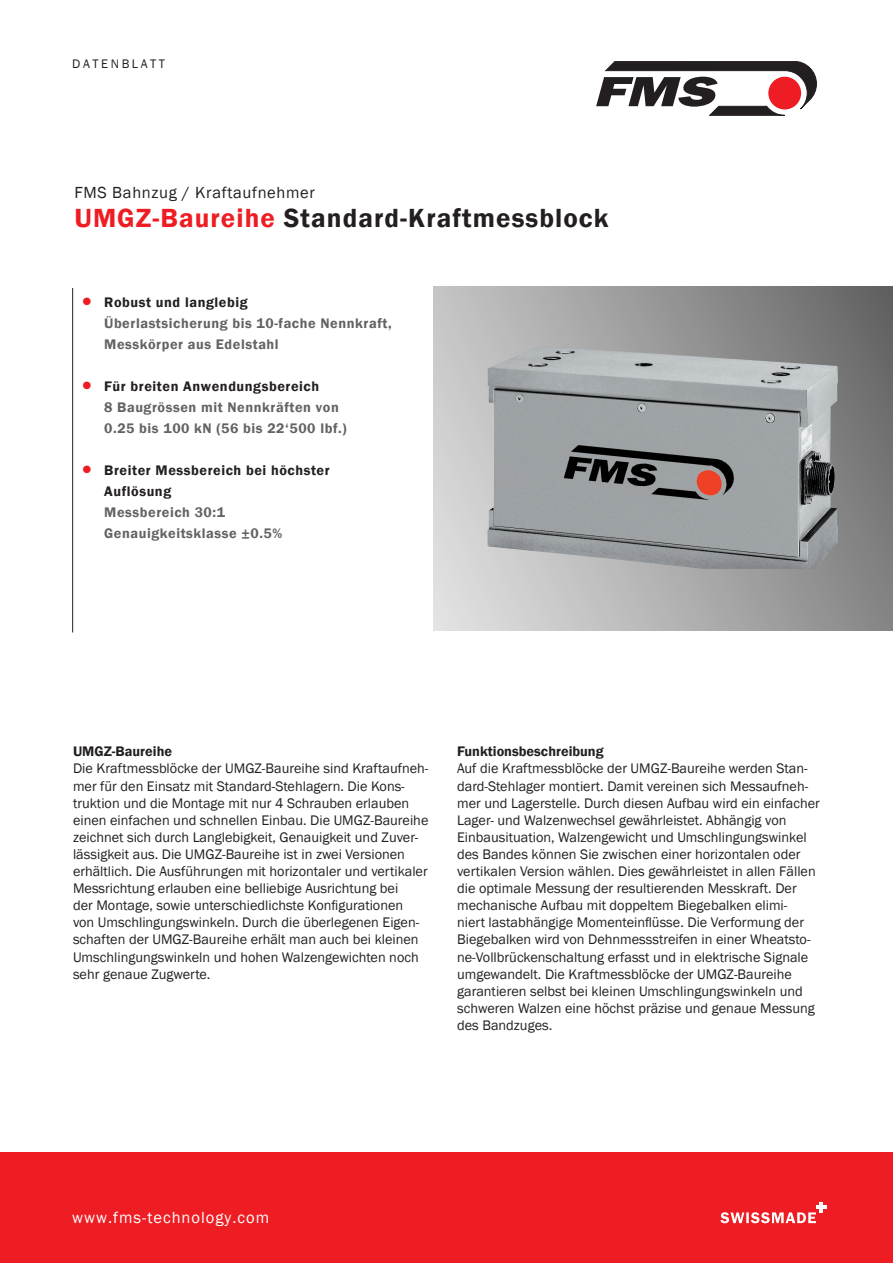
<style>
.page{position:relative;width:893px;height:1263px;background:#fff}
.page>*{position:absolute;margin:0;border:0;box-sizing:border-box;transform-origin:0 0}
.Head_demi_18p__Grundlinienvers_Zeile_1{font:600 27px "Franklin Gothic";letter-spacing:.04em;color:#231f20}
.Head_demi_16__8{font:16.5px "Franklin Gothic";letter-spacing:.04em;color:#231f20}
.AdresseWWW_heavy_10__12{font:16.5px "Franklin Gothic";letter-spacing:.06em;color:#fff}
.t1{font:14.25px/17.1px "Franklin Gothic";color:#231f20}
.Benefits_demi_grau_9_5{font:600 14.25px "Franklin Gothic";letter-spacing:.04em;color:#636366}
.Benefits_demi_schwarz_9_5{font:600 14.25px "Franklin Gothic";letter-spacing:.04em;color:#231f20}
.Benefits_demi_schwarz_9_5-2{font:600 14.25px "Franklin Gothic";color:#231f20}
.Rubrik_demi_8_5__8{font:12.75px "Franklin Gothic";letter-spacing:.2em;color:#231f20}
.s1{color:#ee1d23}
</style>
<div class="page">
<hr style="left:72px;top:288px;width:1px;height:344px;background:#231f20">
<svg style="left:596px;top:61px;width:221px;height:54px"></svg>
<img style="left:434px;top:286px;width:459px;height:344px">
<div style="left:0;top:1152px;width:893px;height:111px;background:#ee1d23"></div>
<hr style="left:816px;top:1205px;width:11px;height:4px;background:#fff">
<svg style="left:720px;top:1202px;width:103px;height:21px"></svg>
<img style="left:487px;top:346px;width:351px;height:223px">
<p class="Rubrik_demi_8_5__8" style="left:72px;top:56px;width:94px">DATENBLATT</p>
<p class="Head_demi_16__8" style="left:74px;top:182px;width:242px">FMS Bahnzug / Kraftaufnehmer</p>
<p class="Head_demi_18p__Grundlinienvers_Zeile_1" style="left:74px;top:201px;width:536px"><span class="s1">UMGZ-Baureihe</span> Standard-Kraftmessblock</p>
<p class="Benefits_demi_schwarz_9_5" style="left:83px;top:293px;width:166px"><span class="s1">●</span> Robust und langlebig</p>
<p class="Benefits_demi_grau_9_5" style="left:104px;top:314px;width:289px">Überlastsicherung bis 10-fache Nennkraft,</p>
<p class="Benefits_demi_grau_9_5" style="left:104px;top:335px;width:176px">Messkörper aus Edelstahl</p>
<p class="Benefits_demi_schwarz_9_5" style="left:83px;top:377px;width:238px"><span class="s1">●</span> Für breiten Anwendungsbereich</p>
<p class="Benefits_demi_grau_9_5" style="left:104px;top:398px;width:236px">8 Baugrössen mit Nennkräften von</p>
<p class="Benefits_demi_grau_9_5" style="left:104px;top:419px;width:244px">0.25 bis 100 kN (56 bis 22‘500 lbf.)</p>
<p class="Benefits_demi_schwarz_9_5" style="left:83px;top:461px;width:248px"><span class="s1">●</span> Breiter Messbereich bei höchster</p>
<p class="Benefits_demi_schwarz_9_5" style="left:104px;top:482px;width:69px">Auflösung</p>
<p class="Benefits_demi_grau_9_5" style="left:104px;top:503px;width:122px">Messbereich 30:1</p>
<p class="Benefits_demi_grau_9_5" style="left:104px;top:524px;width:180px">Genauigkeitsklasse ±0.5%</p>
<p class="Benefits_demi_schwarz_9_5-2" style="left:73px;top:743px;width:100px">UMGZ-Baureihe</p>
<p class="t1" style="left:73px;top:760px;width:357px">Die Kraftmessblöcke der UMGZ-Baureihe sind Kraftaufneh&shy;mer für den Einsatz mit Standard-Stehlagern. Die Kons&shy;truktion und die Montage mit nur 4 Schrauben erlauben einen einfachen und schnellen Einbau. Die UMGZ-Baureihe zeichnet sich durch Langlebigkeit, Genauigkeit und Zuver&shy;lässigkeit aus. Die UMGZ-Baureihe ist in zwei Versionen erhältlich. Die Ausführungen mit horizontaler und vertikaler Messrichtung erlauben eine belliebige Ausrichtung bei<br>der Montage, sowie unterschiedlichste Konfigurationen<br>von Umschlingungswinkeln. Durch die überlegenen Eigen&shy;schaften der UMGZ-Baureihe erhält man auch bei kleinen Umschlingungswinkeln und hohen Walzengewichten noch sehr genaue Zugwerte.</p>
<p class="Benefits_demi_schwarz_9_5-2" style="left:457px;top:743px;width:148px">Funktionsbeschreibung</p>
<p class="t1" style="left:457px;top:760px;width:364px">Auf die Kraftmessblöcke der UMGZ-Baureihe werden Stan&shy;dard-Stehlager montiert. Damit vereinen sich Messaufneh&shy;mer und Lagerstelle. Durch diesen Aufbau wird ein einfacher Lager- und Walzenwechsel gewährleistet. Abhängig von Einbausituation, Walzengewicht und Umschlingungswinkel des Bandes können Sie zwischen einer horizontalen oder vertikalen Version wählen. Dies gewährleistet in allen Fällen die optimale Messung der resultierenden Messkraft. Der mechanische Aufbau mit doppeltem Biegebalken elimi-<br>niert lastabhängige Momenteinflüsse. Die Verformung der Biegebalken wird von Dehnmessstreifen in einer Wheatsto&shy;ne-Vollbrückenschaltung erfasst und in elektrische Signale umgewandelt. Die Kraftmessblöcke der UMGZ-Baureihe garantieren selbst bei kleinen Umschlingungswinkeln und schweren Walzen eine höchst präzise und genaue Messung des Bandzuges.</p>
<p class="AdresseWWW_heavy_10__12" style="left:72px;top:1207px;width:198px">www.fms-technology.com</p>
</div>
